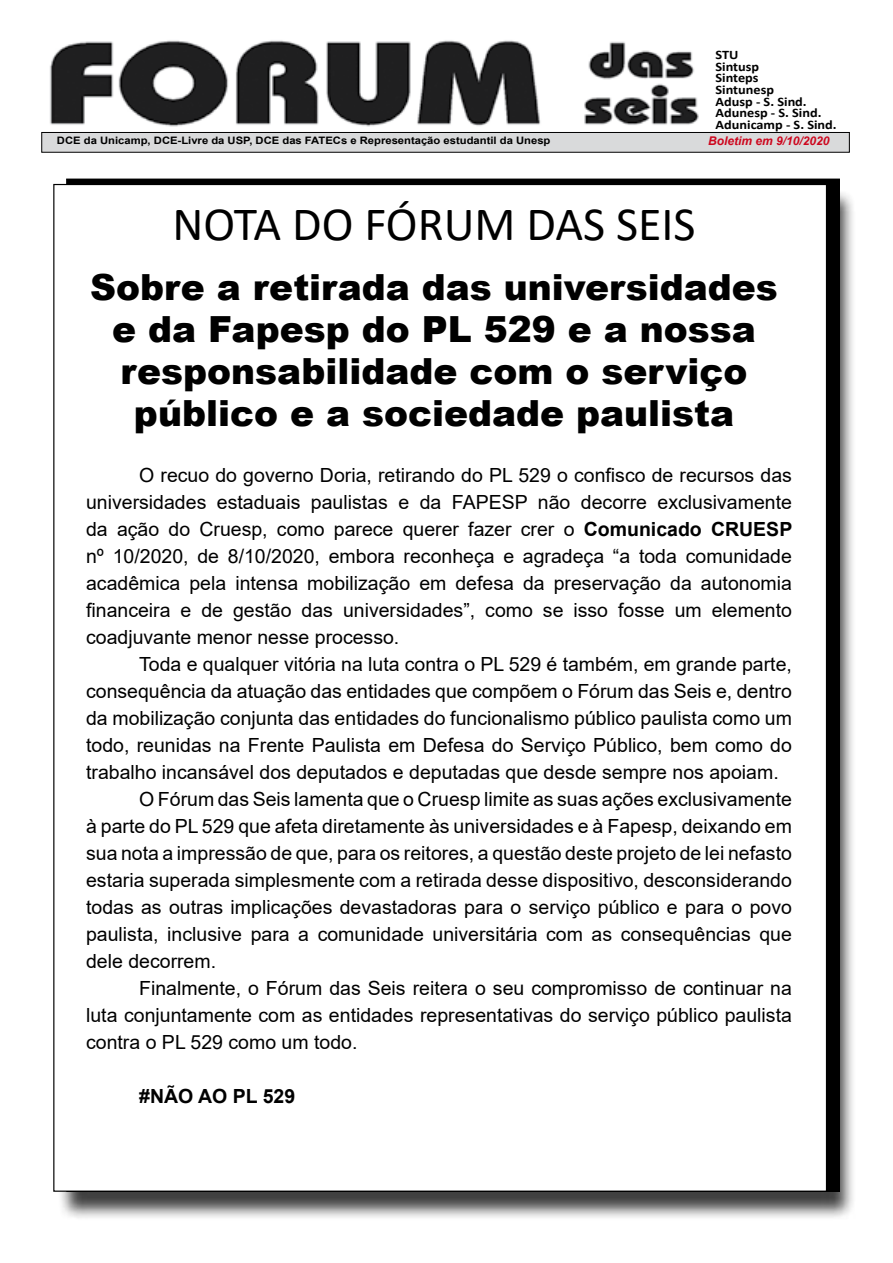
<style>
.page{position:relative;width:893px;height:1263px;background:#fff}
.page>*{position:absolute;margin:0;border:0;box-sizing:border-box;transform-origin:0 0}
.t1{font:48px "Calibri";color:#000}
.t2{font:900 36px/42px "Arial";color:#000;text-align:center}
.t3{font:19.5px/27px "Arial";color:#000;text-align:justify}
.t4{font:700 19.5px "Arial";color:#000}
.t5{font:700 13.05px/11.7px "Calibri";color:#000;scale:1.1 1}
.t6{font:italic 700 12px "Arial";color:#cd071e}
.t7{font:700 10.2px "Arial";color:#000;scale:1.1 1}
.s1{font-weight:700}
</style>
<div class="page">
<div style="left:58px;top:189px;width:798px;height:1032px;background:#000;opacity:.75"></div>
<div style="left:54px;top:184px;width:772px;height:1007px;background:#fff"></div>
<img style="left:50px;top:40px;width:649px;height:87px">
<div style="left:42px;top:132px;width:807px;height:20px;background:#d9dadb"></div>
<div style="left:42px;top:132px;width:807px;height:20px;border:1px solid #000"></div>
<p class="t5" style="left:716px;top:49px;width:112px">STU<br>Sintusp<br>Sinteps<br>Sintunesp<br>Adusp - S. Sind.<br>Adunesp - S. Sind.<br>Adunicamp - S. Sind.</p>
<p class="t7" style="left:57px;top:133px;width:450px">DCE da Unicamp, DCE-Livre da USP, DCE das FATECs e Representação estudantil da Unesp</p>
<p class="t6" style="left:708px;top:133px;width:123px">Boletim em 9/10/2020</p>
<h1 class="t1" style="left:172px;top:191px;width:525px">NOTA DO FÓRUM DAS SEIS</h1>
<h2 class="t2" style="left:90px;top:265px;width:689px">Sobre a retirada das universidades e da Fapesp do PL 529 e a nossa responsabilidade com o serviço público e a sociedade paulista</h2>
<p class="t3" style="left:86px;top:461px;width:708px;text-indent:53px">O recuo do governo Doria, retirando do PL 529 o confisco de recursos das universidades estaduais paulistas e da FAPESP não decorre exclusivamente da ação do Cruesp, como parece querer fazer crer o <span class="s1">Comunicado CRUESP </span>nº 10/2020, de 8/10/2020, embora reconheça e agradeça “a toda comunidade acadêmica pela intensa mobilização em defesa da preservação da autonomia financeira e de gestão das universidades”, como se isso fosse um elemento coadjuvante menor nesse processo.</p>
<p class="t3" style="left:139px;top:650px;width:654px">Toda e qualquer vitória na luta contra o PL 529 é também, em grande parte,</p>
<p class="t3" style="left:86px;top:678px;width:707px">consequência da atuação das entidades que compõem o Fórum das Seis e, dentro</p>
<p class="t3" style="left:86px;top:705px;width:707px">da mobilização conjunta das entidades do funcionalismo público paulista como um</p>
<p class="t3" style="left:86px;top:732px;width:707px">todo, reunidas na Frente Paulista em Defesa do Serviço Público, bem como do</p>
<p class="t3" style="left:86px;top:759px;width:694px">trabalho incansável dos deputados e deputadas que desde sempre nos apoiam.</p>
<p class="t3" style="left:139px;top:786px;width:654px">O Fórum das Seis lamenta que o Cruesp limite as suas ações exclusivamente</p>
<p class="t3" style="left:86px;top:813px;width:707px">à parte do PL 529 que afeta diretamente às universidades e à Fapesp, deixando em</p>
<p class="t3" style="left:86px;top:840px;width:707px">sua nota a impressão de que, para os reitores, a questão deste projeto de lei nefasto</p>
<p class="t3" style="left:86px;top:867px;width:707px">estaria superada simplesmente com a retirada desse dispositivo, desconsiderando</p>
<p class="t3" style="left:86px;top:894px;width:707px">todas as outras implicações devastadoras para o serviço público e para o povo</p>
<p class="t3" style="left:86px;top:921px;width:707px">paulista, inclusive para a comunidade universitária com as consequências que</p>
<p class="t3" style="left:86px;top:948px;width:132px">dele decorrem.</p>
<p class="t3" style="left:139px;top:975px;width:654px">Finalmente, o Fórum das Seis reitera o seu compromisso de continuar na</p>
<p class="t3" style="left:86px;top:1002px;width:707px">luta conjuntamente com as entidades representativas do serviço público paulista</p>
<p class="t3" style="left:86px;top:1029px;width:273px">contra o PL 529 como um todo.</p>
<p class="t4" style="left:139px;top:1082px;width:158px">#NÃO AO PL 529</p>
</div>
